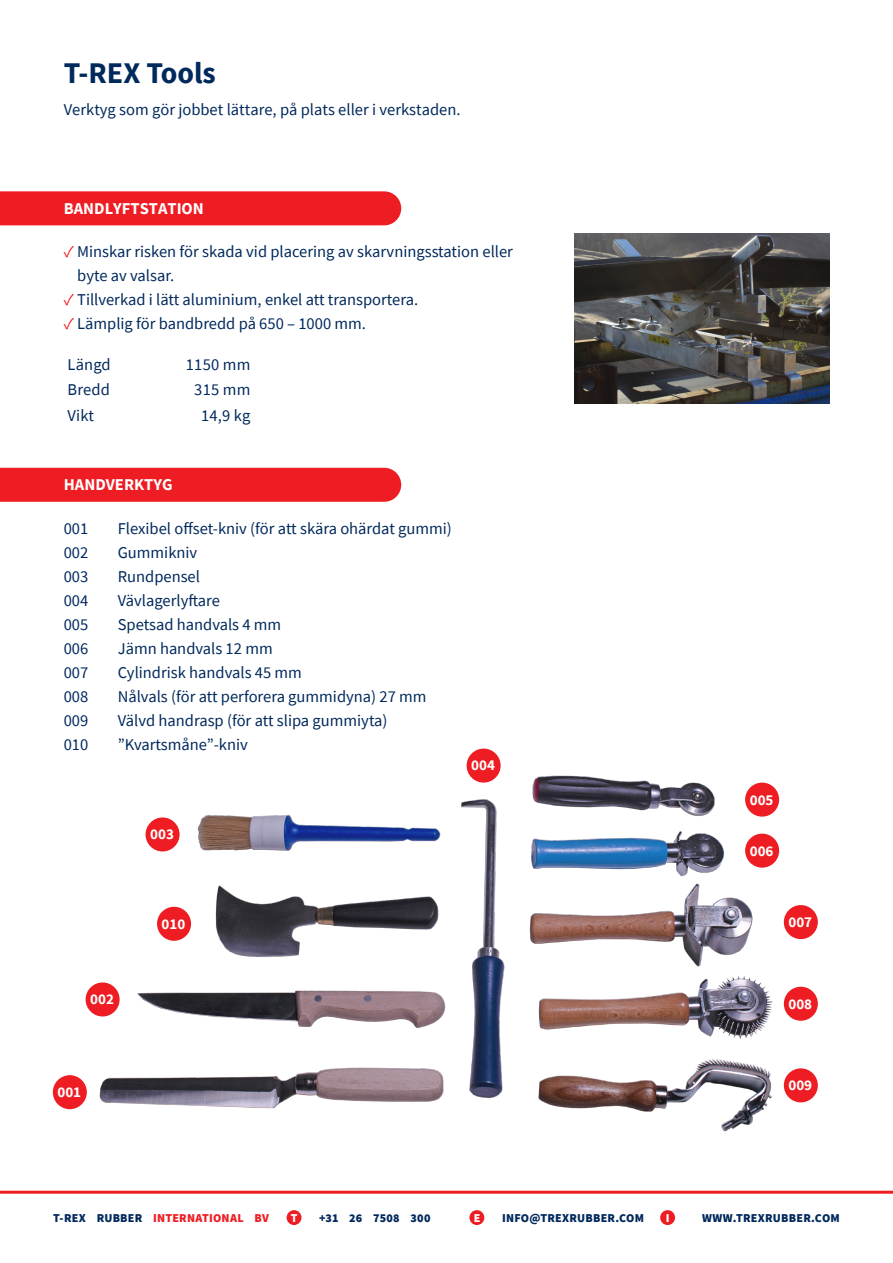
<style>
.page{position:relative;width:893px;height:1263px;background:#fff}
.page>*{position:absolute;margin:0;border:0;box-sizing:border-box;transform-origin:0 0}
.t1{font:700 30px "Source Sans Pro";color:#00295c}
.Tekst{font:16.5px "Source Sans Pro";color:#00295c}
.Kopregels{font:700 16.5px "Source Sans Pro";color:#fff}
.t2{font:700 15px "Source Sans Pro";color:#fff}
.t3{font:900 12px "Source Sans Pro";letter-spacing:.02em;color:#00295c}
.t4{font:900 12px "Source Sans Pro";letter-spacing:.02em;color:#ee1d23}
.t5{font:900 12px "Source Sans Pro";color:#fff}
.s1{color:#ee1d23}
.s2{color:#00295c}
</style>
<div class="page">
<div style="left:287px;top:1210px;width:14px;height:15px;background:#ee1d23;border-radius:50%"></div>
<div style="left:469px;top:1210px;width:15px;height:15px;background:#ee1d23;border-radius:50%"></div>
<div style="left:660px;top:1210px;width:15px;height:15px;background:#ee1d23;border-radius:50%"></div>
<hr style="left:0;top:1191px;width:893px;height:3px;background:#ee1d23">
<img style="left:574px;top:233px;width:255px;height:170px">
<img style="left:83px;top:751px;width:711px;height:381px">
<div style="left:0;top:191px;width:401px;height:34px;background:#ee1d23"></div>
<div style="left:0;top:468px;width:401px;height:34px;background:#ee1d23"></div>
<div style="left:53px;top:1075px;width:34px;height:34px;background:#ee1d23;border-radius:50%"></div>
<div style="left:86px;top:982px;width:34px;height:34px;background:#ee1d23;border-radius:50%"></div>
<div style="left:157px;top:907px;width:34px;height:34px;background:#ee1d23;border-radius:50%"></div>
<div style="left:146px;top:817px;width:34px;height:34px;background:#ee1d23;border-radius:50%"></div>
<div style="left:467px;top:748px;width:34px;height:35px;background:#ee1d23;border-radius:50%"></div>
<div style="left:745px;top:783px;width:34px;height:34px;background:#ee1d23;border-radius:50%"></div>
<div style="left:745px;top:834px;width:34px;height:34px;background:#ee1d23;border-radius:50%"></div>
<div style="left:784px;top:905px;width:34px;height:34px;background:#ee1d23;border-radius:50%"></div>
<div style="left:784px;top:987px;width:34px;height:34px;background:#ee1d23;border-radius:50%"></div>
<div style="left:784px;top:1068px;width:34px;height:34px;background:#ee1d23;border-radius:50%"></div>
<p class="t1" style="left:64px;top:53px;width:154px">T-REX Tools</p>
<p class="Tekst" style="left:64px;top:99px;width:398px">Verktyg som gör jobbet lättare, på plats eller i verkstaden.</p>
<p class="Kopregels" style="left:64px;top:197px;width:142px">BANDLYFTSTATION</p>
<p class="Tekst" style="left:64px;top:241px;width:451px"><span class="s1">✓</span> Minskar risken för skada vid placering av skarvningsstation eller</p>
<p class="Tekst" style="left:77px;top:265px;width:98px">byte av valsar.</p>
<p class="Tekst" style="left:64px;top:289px;width:356px"><span class="s1">✓</span> Tillverkad i lätt aluminium, enkel att transportera.</p>
<p class="Tekst" style="left:64px;top:313px;width:304px"><span class="s1">✓</span> Lämplig för bandbredd på 650 – 1000 mm.</p>
<p class="Tekst" style="left:68px;top:354px;width:45px">Längd</p>
<p class="Tekst" style="left:186px;top:354px;width:66px">1150 mm</p>
<p class="Tekst" style="left:68px;top:379px;width:44px">Bredd</p>
<p class="Tekst" style="left:194px;top:379px;width:58px">315 mm</p>
<p class="Tekst" style="left:68px;top:405px;width:28px">Vikt</p>
<p class="Tekst" style="left:201px;top:405px;width:51px">14,9 kg</p>
<p class="Kopregels" style="left:64px;top:473px;width:110px">HANDVERKTYG</p>
<p class="Tekst" style="left:64px;top:518px;width:26px">001</p>
<p class="Tekst" style="left:118px;top:518px;width:336px">Flexibel offset-kniv (för att skära ohärdat gummi)</p>
<p class="Tekst" style="left:64px;top:542px;width:26px">002</p>
<p class="Tekst" style="left:118px;top:542px;width:81px">Gummikniv</p>
<p class="Tekst" style="left:64px;top:566px;width:26px">003</p>
<p class="Tekst" style="left:118px;top:566px;width:84px">Rundpensel</p>
<p class="Tekst" style="left:64px;top:590px;width:26px">004</p>
<p class="Tekst" style="left:118px;top:590px;width:104px">Vävlagerlyftare</p>
<p class="Tekst" style="left:64px;top:614px;width:26px">005</p>
<p class="Tekst" style="left:118px;top:614px;width:165px">Spetsad handvals 4 mm</p>
<p class="Tekst" style="left:64px;top:638px;width:26px">006</p>
<p class="Tekst" style="left:118px;top:638px;width:156px">Jämn handvals 12 mm</p>
<p class="Tekst" style="left:64px;top:662px;width:26px">007</p>
<p class="Tekst" style="left:118px;top:662px;width:186px">Cylindrisk handvals 45 mm</p>
<p class="Tekst" style="left:64px;top:686px;width:26px">008</p>
<p class="Tekst" style="left:118px;top:686px;width:310px">Nålvals (för att perforera gummidyna) 27 mm</p>
<p class="Tekst" style="left:64px;top:710px;width:26px">009</p>
<p class="Tekst" style="left:118px;top:710px;width:271px">Välvd handrasp (för att slipa gummiyta)</p>
<p class="Tekst" style="left:64px;top:734px;width:26px">010</p>
<p class="Tekst" style="left:118px;top:734px;width:132px">”Kvartsmåne”-kniv</p>
<p class="t2" style="left:471px;top:755px;width:25px">004</p>
<p class="t2" style="left:150px;top:824px;width:25px">003</p>
<p class="t2" style="left:90px;top:989px;width:25px">002</p>
<p class="t2" style="left:162px;top:913px;width:25px">010</p>
<p class="t2" style="left:57px;top:1082px;width:25px">001</p>
<p class="t2" style="left:750px;top:789px;width:25px">005</p>
<p class="t2" style="left:750px;top:840px;width:25px">006</p>
<p class="t2" style="left:788px;top:912px;width:25px">007</p>
<p class="t2" style="left:788px;top:993px;width:25px">008</p>
<p class="t2" style="left:788px;top:1075px;width:25px">009</p>
<p class="t4" style="left:53px;top:1210px;width:217px"><span class="s2">T-REX RUBBER</span> INTERNATIONAL BV</p>
<p class="t5" style="left:291px;top:1210px;width:8px">T</p>
<p class="t3" style="left:319px;top:1210px;width:113px">+31 26 7508 300</p>
<p class="t5" style="left:474px;top:1210px;width:8px">E</p>
<p class="t3" style="left:502px;top:1210px;width:143px">INFO@TREXRUBBER.COM</p>
<p class="t5" style="left:666px;top:1210px;width:5px">I</p>
<p class="t3" style="left:702px;top:1210px;width:139px">WWW.TREXRUBBER.COM</p>
</div>
